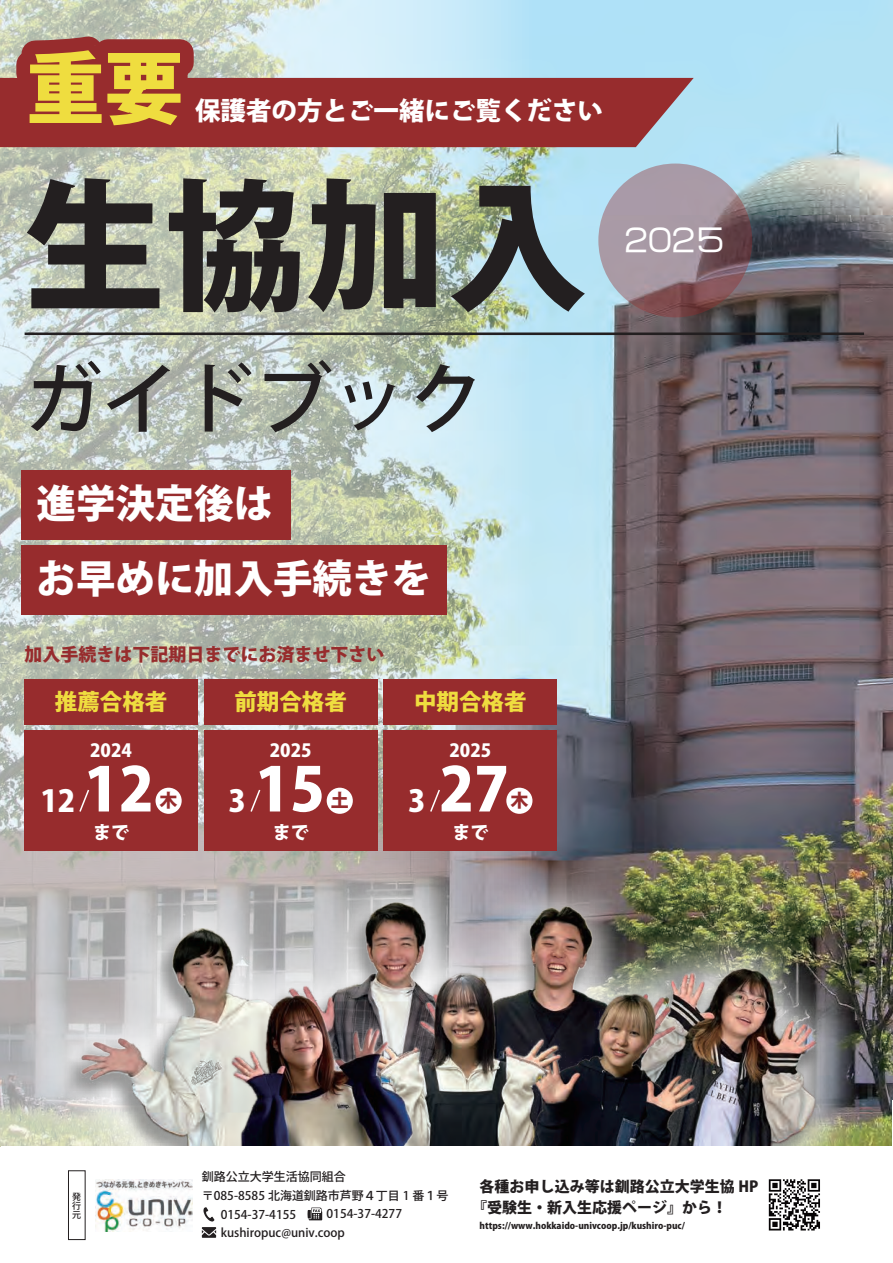
<style>
.page{position:relative;width:893px;height:1263px;background:#fff}
.page>*{position:absolute;margin:0;border:0;box-sizing:border-box;transform-origin:0 0}
.t1{font:800 140.7px "Koz Go Pr 6 N";color:#231f20}
.t2{font:800 78.45px "Koz Go Pr 6 N";color:#efdd3f}
.t3{font:500 76.8px "Koz Go Pr 6 N";color:#231f20}
.t4{font:800 60px "Koz Go Pr 6 N";color:#fff}
.t5{font:800 39.45px/75.2px "Koz Go Pr 6 N";color:#fff}
.t6{font:30.6px "VDL Logo G Regular";color:#fff}
.t7{font:800 30px "Koz Go Pr 6 N";color:#fff}
.t8{font:800 25.5px "Koz Go Pr 6 N";color:#fff}
.t9{font:800 22.5px "Koz Go Pr 6 N";color:#efdd3f}
.t10{font:800 18px "Koz Go Pr 6 N";color:#972c2d}
.t11{font:800 18px "Koz Go Pr 6 N";color:#fff}
.t12{font:800 15px/21px "Koz Go Pr 6 N";color:#231f20}
.t13{font:500 12px/18.6px "Koz Go Pr 6 N";color:#231f20}
.t14{font:800 9px "Koz Go Pr 6 N";color:#231f20}
.t15{font:500 9px/9px "Koz Go Pr 6 N";color:#231f20;text-align:justify}
.s1{font-size:60px}
.s2{font-size:30px}
</style>
<div class="page">
<img style="left:0;top:0;width:892px;height:860px">
<hr style="left:892px;top:0;width:1px;height:1263px;background:#972c2d">
<div style="left:21px;top:470px;width:270px;height:70px;background:#972c2d"></div>
<div style="left:21px;top:545px;width:426px;height:70px;background:#972c2d"></div>
<div style="left:24px;top:679px;width:174px;height:45px;background:#972c2d"></div>
<div style="left:24px;top:730px;width:174px;height:120px;background:#972c2d"></div>
<svg style="left:79px;top:790px;width:10px;height:22px"></svg>
<div style="left:156px;top:788px;width:26px;height:26px;background:#fff;border-radius:50%"></div>
<div style="left:204px;top:679px;width:173px;height:45px;background:#972c2d"></div>
<div style="left:204px;top:730px;width:173px;height:120px;background:#972c2d"></div>
<svg style="left:250px;top:790px;width:10px;height:22px"></svg>
<div style="left:327px;top:788px;width:26px;height:26px;background:#fff;border-radius:50%"></div>
<div style="left:384px;top:679px;width:173px;height:45px;background:#972c2d"></div>
<div style="left:384px;top:730px;width:173px;height:120px;background:#972c2d"></div>
<svg style="left:430px;top:790px;width:10px;height:22px"></svg>
<div style="left:506px;top:788px;width:26px;height:26px;background:#fff;border-radius:50%"></div>
<hr style="left:25px;top:332px;width:839px;height:3px;background:#231f20">
<svg style="left:598px;top:164px;width:154px;height:153px;background:#99828c"></svg>
<div style="left:254px;top:78px;width:440px;height:69px;background:#972c2d"></div>
<svg style="left:0;top:21px;width:254px;height:137px;background:#a45c57"></svg>
<hr style="left:892px;top:0;width:1px;height:70px;background:#efdd3f">
<img style="left:0;top:860px;width:235px;height:287px">
<img style="left:57px;top:895px;width:178px;height:252px">
<img style="left:744px;top:860px;width:149px;height:403px">
<img style="left:235px;top:860px;width:131px;height:51px">
<img style="left:366px;top:860px;width:378px;height:286px">
<img style="left:626px;top:917px;width:111px;height:229px">
<img style="left:277px;top:865px;width:349px;height:281px">
<img style="left:79px;top:911px;width:444px;height:236px">
<div style="left:1px;top:1147px;width:891px;height:116px;background:#fff"></div>
<svg style="left:769px;top:1179px;width:51px;height:51px"></svg>
<img style="left:96px;top:1179px;width:97px;height:52px">
<svg style="left:202px;top:1207px;width:14px;height:31px"></svg>
<svg style="left:307px;top:1207px;width:15px;height:13px"></svg>
<div style="left:68px;top:1170px;width:17px;height:70px;background:#fff;border:1px solid #231f20"></div>
<h2 class="t2" style="left:26px;top:45px;width:158px">重要</h2>
<h3 class="t8" style="left:195px;top:96px;width:409px">保護者の方とご一緒にご覧ください</h3>
<h1 class="t1" style="left:25px;top:168px;width:565px">生協加入</h1>
<h3 class="t3" style="left:25px;top:356px;width:462px">ガイドブック</h3>
<h3 class="t5" style="left:37px;top:467px;width:396px">進学決定後は<br>お早めに加入手続きを</h3>
<h3 class="t10" style="left:24px;top:644px;width:362px">加入手続きは下記期日までにお済ませ下さい</h3>
<h3 class="t9" style="left:55px;top:689px;width:114px">推薦合格者</h3>
<h3 class="t9" style="left:234px;top:689px;width:114px">前期合格者</h3>
<h3 class="t9" style="left:414px;top:689px;width:114px">中期合格者</h3>
<h3 class="t11" style="left:90px;top:740px;width:43px">2024</h3>
<h3 class="t7" style="left:40px;top:783px;width:115px">12 <span class="s1">12</span></h3>
<h3 class="t10" style="left:160px;top:790px;width:19px">木</h3>
<h3 class="t11" style="left:270px;top:740px;width:43px">2025</h3>
<h3 class="t4" style="left:229px;top:756px;width:98px"><span class="s2">3</span> 15</h3>
<h3 class="t10" style="left:331px;top:790px;width:19px">土</h3>
<h3 class="t11" style="left:449px;top:740px;width:43px">2025</h3>
<h3 class="t4" style="left:408px;top:756px;width:102px"><span class="s2">3</span> 27</h3>
<h3 class="t10" style="left:510px;top:790px;width:19px">木</h3>
<h3 class="t11" style="left:93px;top:822px;width:37px">まで</h3>
<h3 class="t11" style="left:273px;top:822px;width:37px">まで</h3>
<h3 class="t11" style="left:452px;top:822px;width:37px">まで</h3>
<h3 class="t6" style="left:625px;top:218px;width:103px">202５</h3>
<p class="t15" style="left:72px;top:1192px;width:10px">発行元</p>
<p class="t13" style="left:202px;top:1168px;width:145px">釧路公立大学生活協同組合</p>
<p class="t13" style="left:221px;top:1186px;width:229px;text-indent:-19px">〒085-8585 北海道釧路市芦野４丁目 1 番１号<br>0154-37-4155<br>kushiropuc@univ.coop</p>
<p class="t13" style="left:327px;top:1205px;width:77px">0154-37-4277</p>
<p class="t12" style="left:472px;top:1176px;width:288px;text-indent:8px">各種お申し込み等は釧路公立大学生協 HP『受験生・新入生応援ページ』から！</p>
<p class="t14" style="left:480px;top:1221px;width:207px">https://www.hokkaido-univcoop.jp/kushiro-puc/</p>
</div>
